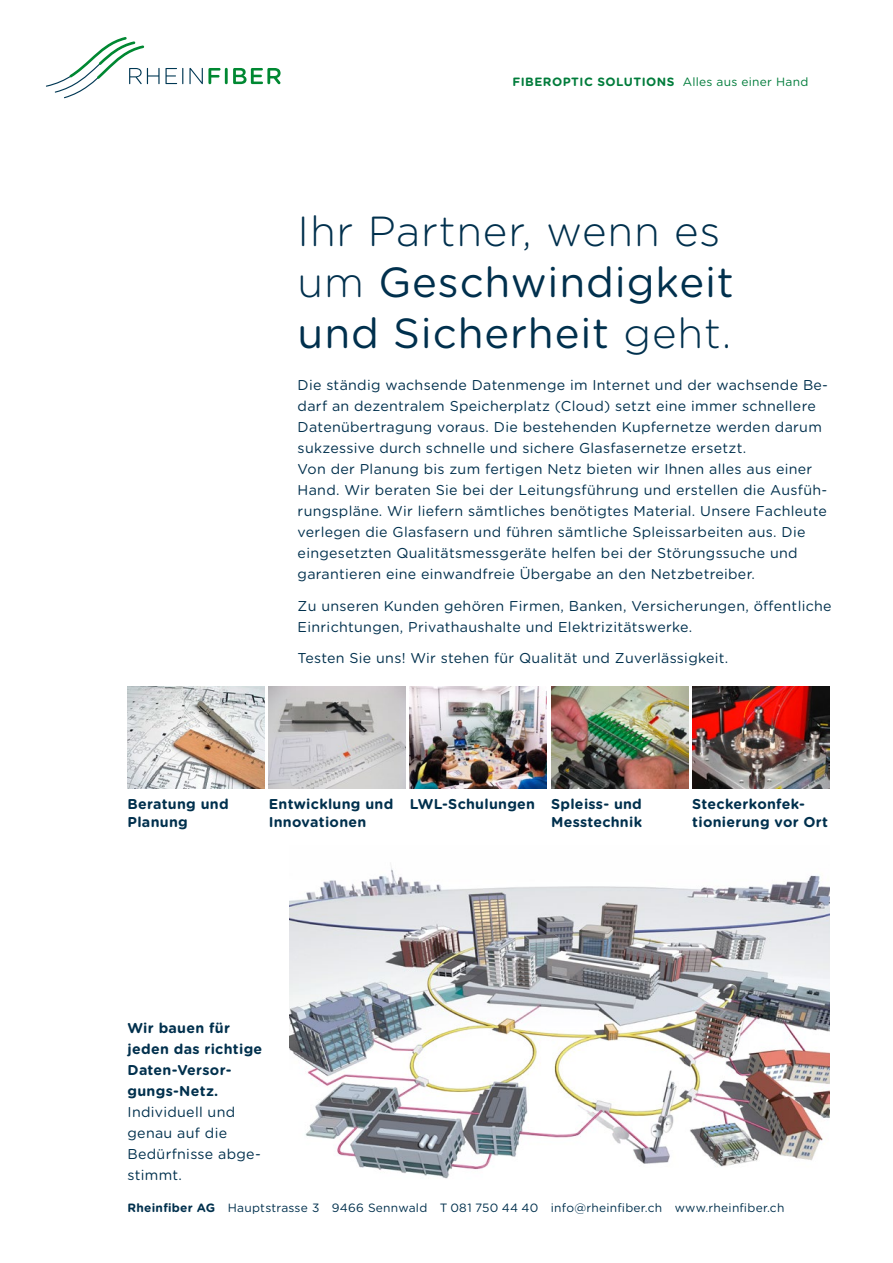
<style>
.page{position:relative;width:893px;height:1263px;background:#fff}
.page>*{position:absolute;margin:0;border:0;box-sizing:border-box;transform-origin:0 0}
.t1{font:42px/51px "Gotham Rounded";letter-spacing:.02em;color:#00304d}
.t2{font:14.25px/21px "Gotham Rounded";letter-spacing:.02em;color:#00304d}
.t3{font:700 14.25px/18px "Gotham Rounded";letter-spacing:.02em;color:#00304d}
.t4{font:12px "Gotham Rounded";letter-spacing:.02em;color:#00304d}
.t5{font:700 12px "Gotham Rounded";letter-spacing:.04em;color:#007c3b}
.s1{font-weight:400}
.s2{font-weight:300}
.s3{font-weight:700}
</style>
<div class="page">
<svg style="left:189px;top:68px;width:32px;height:16px"></svg>
<hr style="left:225px;top:68px;width:3px;height:16px;background:#008832">
<svg style="left:233px;top:68px;width:48px;height:16px"></svg>
<svg style="left:46px;top:37px;width:137px;height:61px"></svg>
<img style="left:289px;top:863px;width:540px;height:316px">
<img style="left:128px;top:687px;width:136px;height:102px">
<img style="left:269px;top:687px;width:137px;height:102px">
<img style="left:551px;top:687px;width:137px;height:102px">
<img style="left:410px;top:687px;width:137px;height:102px">
<img style="left:692px;top:687px;width:137px;height:102px">
<p class="t5" style="left:512px;top:73px;width:297px">FIBEROPTIC SOLUTIONS <span class="s1">Alles aus einer Hand</span></p>
<h1 class="t1" style="left:298px;top:204px;width:438px"><span class="s2">Ihr Partner, wenn es um</span> Geschwindigkeit und Sicherheit <span class="s2">geht.</span></h1>
<p class="t2" style="left:298px;top:374px;width:532px">Die ständig wachsende Datenmenge im Internet und der wachsende Be&shy;darf an dezentralem Speicherplatz (Cloud) setzt eine immer schnellere Datenübertragung voraus. Die bestehenden Kupfernetze werden darum sukzessive durch schnelle und sichere Glasfasernetze ersetzt.<br>Von der Planung bis zum fertigen Netz bieten wir Ihnen alles aus einer Hand. Wir beraten Sie bei der Leitungsführung und erstellen die Ausfüh&shy;rungspläne. Wir liefern sämtliches benötigtes Material. Unsere Fachleute verlegen die Glasfasern und führen sämtliche Spleissarbeiten aus. Die eingesetzten Qualitätsmessgeräte helfen bei der Störungssuche und garantieren eine einwandfreie Übergabe an den Netzbetreiber.</p>
<p class="t2" style="left:298px;top:595px;width:535px">Zu unseren Kunden gehören Firmen, Banken, Versicherungen, öffentliche<br>Einrichtungen, Privathaushalte und Elektrizitätswerke.</p>
<p class="t2" style="left:298px;top:647px;width:432px">Testen Sie uns! Wir stehen für Qualität und Zuverlässigkeit.</p>
<p class="t3" style="left:128px;top:794px;width:103px">Beratung und<br>Planung</p>
<p class="t3" style="left:269px;top:794px;width:126px">Entwicklung und<br>Innovationen</p>
<p class="t3" style="left:410px;top:794px;width:234px;text-align:right">LWL-Schulungen Spleiss- und<br>Messtechnik</p>
<p class="t3" style="left:692px;top:794px;width:137px">Steckerkonfek&shy;tionierung vor Ort</p>
<p class="t3" style="left:128px;top:1017px;width:136px;line-height:21px">Wir bauen für jeden das richtige<br>Daten-Versor&shy;gungs-Netz.</p>
<p class="t2" style="left:128px;top:1101px;width:135px">Individuell und genau auf die<br>Bedürfnisse abge&shy;stimmt.</p>
<p class="t4" style="left:128px;top:1199px;width:658px"><span class="s3">Rheinfiber AG</span> Hauptstrasse 3 9466 Sennwald T 081 750 44 40 info@rheinfiber.ch www.rheinfiber.ch</p>
</div>
